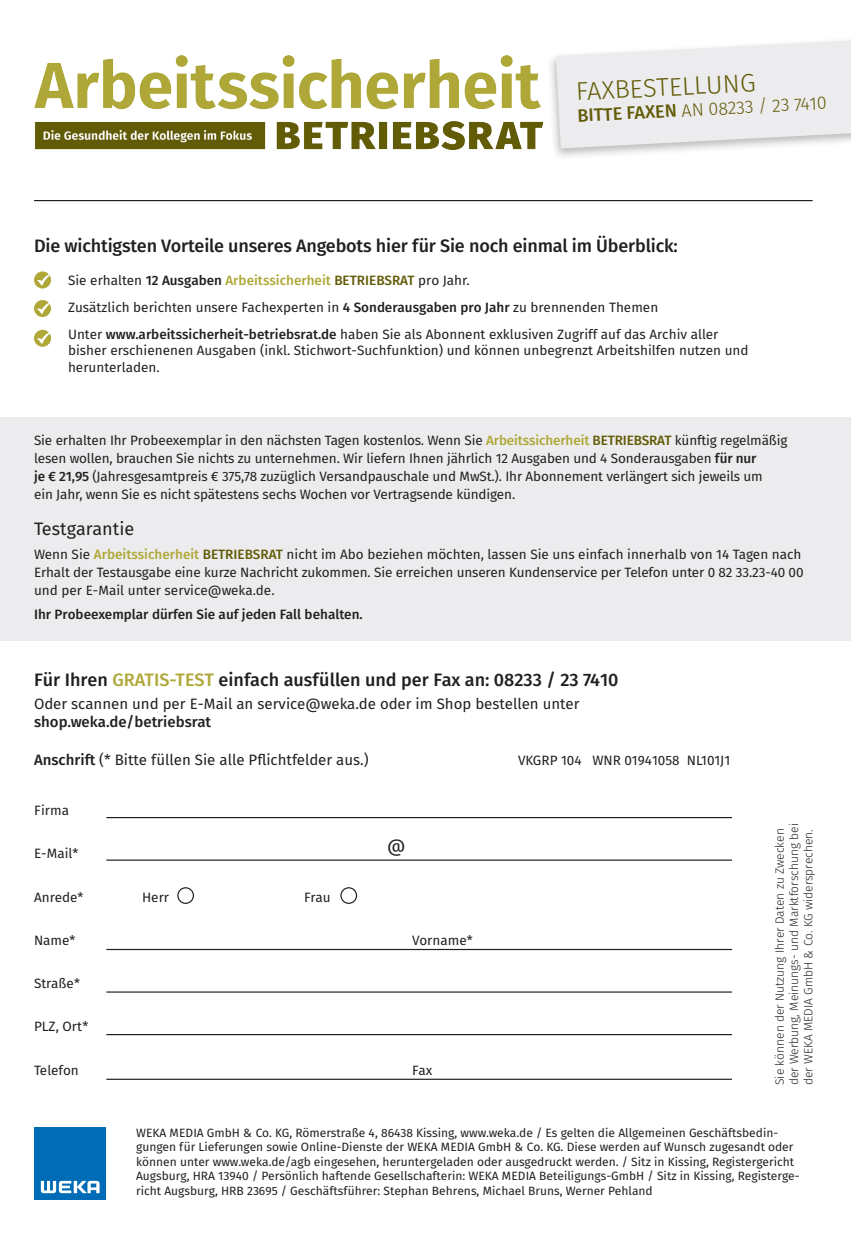
<style>
.page{position:relative;width:851px;height:1234px;background:#fff}
.page>*{position:absolute;margin:0;border:0;box-sizing:border-box;transform-origin:0 0}
.t1{font:300 25.5px "Fira Sans";color:#625b07}
.t2{font:500 18px "Fira Sans";letter-spacing:-.01em;color:#231f20}
.t3{font:300 18px "Fira Sans";color:#625b07}
.t4{font:18px "Fira Sans";color:#231f20}
.t5{font:18px "Fira Sans OT";color:#231f20}
.t6{font:15px/18px "Fira Sans";color:#231f20}
.t7{font:13.5px/18px "Fira Sans";letter-spacing:-.01em;color:#231f20}
.t8{font:500 13.5px "Fira Sans";color:#231f20}
.t9{font:12px/14.4px "Fira Sans";color:#231f20}
.t10{font:300 12px/14.4px "Fira Sans";color:#231f20}
.s1{font-weight:500}
.s2{font-weight:500;color:#afa838}
.s3{font-weight:500;color:#625b07}
.s4{color:#afa838}
</style>
<div class="page">
<hr style="left:34px;top:200px;width:778px;height:1px;background:#231f20">
<div style="left:35px;top:1127px;width:71px;height:72px;background:#006bb6"></div>
<svg style="left:41px;top:1180px;width:58px;height:12px"></svg>
<div style="left:0;top:417px;width:850px;height:223px;background:#ececee"></div>
<svg style="left:34px;top:271px;width:17px;height:17px"></svg>
<svg style="left:34px;top:300px;width:17px;height:17px"></svg>
<svg style="left:34px;top:330px;width:17px;height:17px"></svg>
<hr style="left:106px;top:816px;width:625px;height:2px;background:#231f20">
<hr style="left:106px;top:859px;width:625px;height:1px;background:#231f20">
<div style="left:177px;top:887px;width:17px;height:16px;border:1px solid #231f20;border-radius:50%"></div>
<div style="left:340px;top:887px;width:17px;height:16px;border:1px solid #231f20;border-radius:50%"></div>
<hr style="left:106px;top:948px;width:625px;height:1px;background:#231f20">
<hr style="left:106px;top:991px;width:625px;height:1px;background:#231f20">
<hr style="left:106px;top:1033px;width:625px;height:1px;background:#231f20">
<hr style="left:106px;top:1078px;width:625px;height:1px;background:#231f20">
<div style="left:547px;top:35px;width:303px;height:126px;background:#231f20;opacity:.3"></div>
<svg style="left:556px;top:41px;width:294px;height:107px;background:#ececed"></svg>
<img style="left:34px;top:55px;width:508px;height:94px">
<p class="t1" style="left:575px;top:74px;width:181px;rotate:-3deg">FAXBESTELLUNG</p>
<p class="t3" style="left:576px;top:103px;width:251px;rotate:-3deg"><span class="s1">BITTE FAXEN</span> AN 08233 / 23 7410</p>
<p class="t2" style="left:34px;top:233px;width:645px">Die wichtigsten Vorteile unseres Angebots hier für Sie noch einmal im Überblick:</p>
<p class="t7" style="left:68px;top:271px;width:403px">Sie erhalten <span class="s1">12 Ausgaben</span> <span class="s2">Arbeitssicherheit</span> <span class="s3">BETRIEBSRAT</span> pro Jahr.</p>
<p class="t7" style="left:68px;top:298px;width:591px">Zusätzlich berichten unsere Fachexperten in <span class="s1">4 Sonderausgaben pro Jahr</span> zu brennenden Themen</p>
<p class="t7" style="left:68px;top:326px;width:682px;line-height:16.2px">Unter <span class="s1">www.arbeitssicherheit-betriebsrat.de</span> haben Sie als Abonnent exklusiven Zugriff auf das Archiv aller bisher erschienenen Ausgaben (inkl. Stichwort-Suchfunktion) und können unbegrenzt Arbeitshilfen nutzen und herunterladen.</p>
<p class="t7" style="left:34px;top:431px;width:754px">Sie erhalten Ihr Probeexemplar in den nächsten Tagen kostenlos. Wenn Sie <span class="s2">Arbeitssicherheit</span> <span class="s3">BETRIEBSRAT</span> künftig regelmäßig lesen wollen, brauchen Sie nichts zu unternehmen. Wir liefern Ihnen jährlich 12 Ausgaben und 4 Sonderausgaben <span class="s1">für nur<br>je € 21,95</span> (Jahresgesamtpreis € 375,78 zuzüglich Versandpauschale und MwSt.). Ihr Abonnement verlängert sich jeweils um<br>ein Jahr, wenn Sie es nicht spätestens sechs Wochen vor Vertragsende kündigen.</p>
<p class="t4" style="left:34px;top:515px;width:102px">Testgarantie</p>
<p class="t7" style="left:34px;top:545px;width:771px">Wenn Sie <span class="s2">Arbeitssicherheit</span> <span class="s3">BETRIEBSRAT</span> nicht im Abo beziehen möchten, lassen Sie uns einfach innerhalb von 14 Tagen nach<br>Erhalt der Testausgabe eine kurze Nachricht zukommen. Sie erreichen unseren Kundenservice per Telefon unter 0 82 33.23-40 00 und per E-Mail unter service@weka.de.</p>
<p class="t8" style="left:34px;top:604px;width:330px">Ihr Probeexemplar dürfen Sie auf jeden Fall behalten.</p>
<p class="t2" style="left:34px;top:667px;width:586px">Für Ihren <span class="s4">GRATIS-TEST</span> einfach ausfüllen und per Fax an: 08233 / 23 7410</p>
<p class="t6" style="left:34px;top:694px;width:547px">Oder scannen und per E-Mail an service@weka.de oder im Shop bestellen unter <span class="s1">shop.weka.de/betriebsrat</span></p>
<p class="t6" style="left:34px;top:750px;width:336px"><span class="s1">Anschrift</span> (* Bitte füllen Sie alle Pflichtfelder aus.)</p>
<p class="t7" style="left:518px;top:751px;width:214px">VKGRP 104 WNR 01941058 NL101J1</p>
<p class="t7" style="left:34px;top:801px;width:36px">Firma</p>
<p class="t7" style="left:34px;top:844px;width:46px">E-Mail*</p>
<p class="t7" style="left:34px;top:887px;width:51px">Anrede*</p>
<p class="t7" style="left:142px;top:887px;width:29px">Herr</p>
<p class="t7" style="left:304px;top:887px;width:28px">Frau</p>
<p class="t7" style="left:34px;top:930px;width:43px">Name*</p>
<p class="t7" style="left:412px;top:930px;width:62px">Vorname*</p>
<p class="t7" style="left:34px;top:974px;width:47px">Straße*</p>
<p class="t7" style="left:34px;top:1017px;width:56px">PLZ, Ort*</p>
<p class="t7" style="left:34px;top:1060px;width:46px">Telefon</p>
<p class="t7" style="left:412px;top:1060px;width:21px">Fax</p>
<p class="t5" style="left:387px;top:833px;width:20px">@</p>
<p class="t10" style="left:772px;top:1084px;width:263px;rotate:-90deg">Sie können der Nutzung Ihrer Daten zu Zwecken der Werbung, Meinungs- und Marktforschung bei der WEKA MEDIA GmbH &amp; Co. KG widersprechen.</p>
<p class="t9" style="left:136px;top:1125px;width:665px">WEKA MEDIA GmbH &amp; Co. KG, Römerstraße 4, 86438 Kissing, www.weka.de / Es gelten die Allgemeinen Geschäftsbedin&shy;gungen für Lieferungen sowie Online-Dienste der WEKA MEDIA GmbH &amp; Co. KG. Diese werden auf Wunsch zugesandt oder können unter www.weka.de/agb eingesehen, heruntergeladen oder ausgedruckt werden. / Sitz in Kissing, Registergericht Augsburg, HRA 13940 / Persönlich haftende Gesellschafterin: WEKA MEDIA Beteiligungs-GmbH / Sitz in Kissing, Registerge&shy;richt Augsburg, HRB 23695 / Geschäftsführer: Stephan Behrens, Michael Bruns, Werner Pehland</p>
</div>
